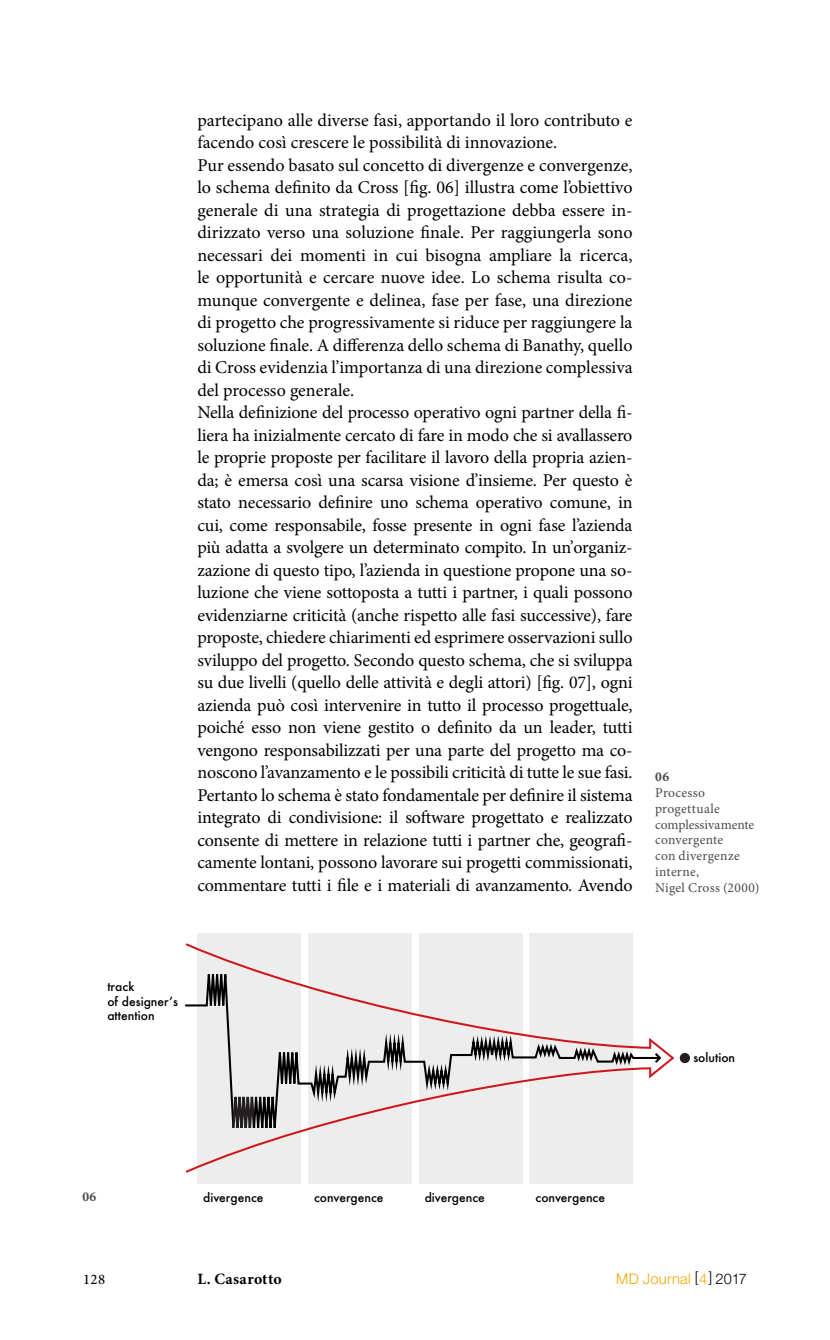
<style>
.page{position:relative;width:830px;height:1340px;background:#fff}
.page>*{position:absolute;margin:0;border:0;box-sizing:border-box;transform-origin:0 0}
.t1{font:18px/22.5px "Minion Pro";letter-spacing:-.01em;color:#000}
.t2{font:700 15.75px "Minion Pro";letter-spacing:.025em;color:#000}
.t3{font:300 14.62px "Helvetica Neue";letter-spacing:.02em;color:#f7a600}
.t4{font:500 14.62px "Minion Pro";color:#000}
.t5{font:13.5px/15.8px "Minion Pro";letter-spacing:.015em;color:#4a4a49}
.t6{font:700 13.5px "Minion Pro";color:#4a4a49}
.t7{font:500 12.15px/14.4px "Futura";color:#000}
.s1{color:#000}
</style>
<div class="page">
<div style="left:308px;top:933px;width:103px;height:251px;background:#ededed"></div>
<div style="left:197px;top:933px;width:104px;height:251px;background:#ededed"></div>
<div style="left:529px;top:933px;width:104px;height:251px;background:#ededed"></div>
<div style="left:418px;top:933px;width:104px;height:251px;background:#ededed"></div>
<div style="left:679px;top:1052px;width:10px;height:11px;background:#231f20;border-radius:50%"></div>
<svg style="left:185px;top:941px;width:490px;height:233px"></svg>
<svg style="left:252px;top:1021px;width:409px;height:137px"></svg>
<p class="t1" style="left:197px;top:109px;width:436px">partecipano alle diverse fasi, apportando il loro contributo e facendo così crescere le possibilità di innovazione.<br>Pur essendo basato sul concetto di divergenze e convergenze, lo schema definito da Cross [fig. 06] illustra come l’obiettivo generale di una strategia di progettazione debba essere in&shy;dirizzato verso una soluzione finale. Per raggiungerla sono necessari dei momenti in cui bisogna ampliare la ricerca, le opportunità e cercare nuove idee. Lo schema risulta co&shy;munque convergente e delinea, fase per fase, una direzione di progetto che progressivamente si riduce per raggiungere la soluzione finale. A differenza dello schema di Banathy, quello di Cross evidenzia l’importanza di una direzione complessiva del processo generale.<br>Nella definizione del processo operativo ogni partner della fi&shy;liera ha inizialmente cercato di fare in modo che si avallassero le proprie proposte per facilitare il lavoro della propria azien&shy;da; è emersa così una scarsa visione d’insieme. Per questo è stato necessario definire uno schema operativo comune, in cui, come responsabile, fosse presente in ogni fase l’azienda più adatta a svolgere un determinato compito. In un’organiz&shy;zazione di questo tipo, l’azienda in questione propone una so&shy;luzione che viene sottoposta a tutti i partner, i quali possono evidenziarne criticità (anche rispetto alle fasi successive), fare proposte, chiedere chiarimenti ed esprimere osservazioni sullo sviluppo del progetto. Secondo questo schema, che si sviluppa su due livelli (quello delle attività e degli attori) [fig. 07], ogni azienda può così intervenire in tutto il processo progettuale, poiché esso non viene gestito o definito da un leader, tutti vengono responsabilizzati per una parte del progetto ma co&shy;noscono l’avanzamento e le possibili criticità di tutte le sue fasi.<br>Pertanto lo schema è stato fondamentale per definire il sistema integrato di condivisione: il software progettato e realizzato consente di mettere in relazione tutti i partner che, geografi&shy;camente lontani, possono lavorare sui progetti commissionati, commentare tutti i file e i materiali di avanzamento. Avendo</p>
<p class="t6" style="left:654px;top:767px;width:16px">06</p>
<p class="t5" style="left:654px;top:785px;width:106px">Processo progettuale complessivamente convergente<br>con divergenze interne,<br>Nigel Cross (2000)</p>
<p class="t7" style="left:107px;top:979px;width:72px">track<br>of designerʼs attention</p>
<p class="t7" style="left:693px;top:1050px;width:43px">solution</p>
<p class="t6" style="left:82px;top:1187px;width:16px">06</p>
<p class="t7" style="left:203px;top:1190px;width:62px">divergence</p>
<p class="t7" style="left:314px;top:1190px;width:71px">convergence</p>
<p class="t7" style="left:424px;top:1190px;width:62px">divergence</p>
<p class="t7" style="left:535px;top:1190px;width:71px">convergence</p>
<p class="t4" style="left:83px;top:1268px;width:24px">128</p>
<p class="t2" style="left:197px;top:1267px;width:86px">L. Casarotto</p>
<p class="t3" style="left:616px;top:1269px;width:132px">MD Journal <span class="s1">[</span> 4<span class="s1">] 2017</span></p>
</div>
